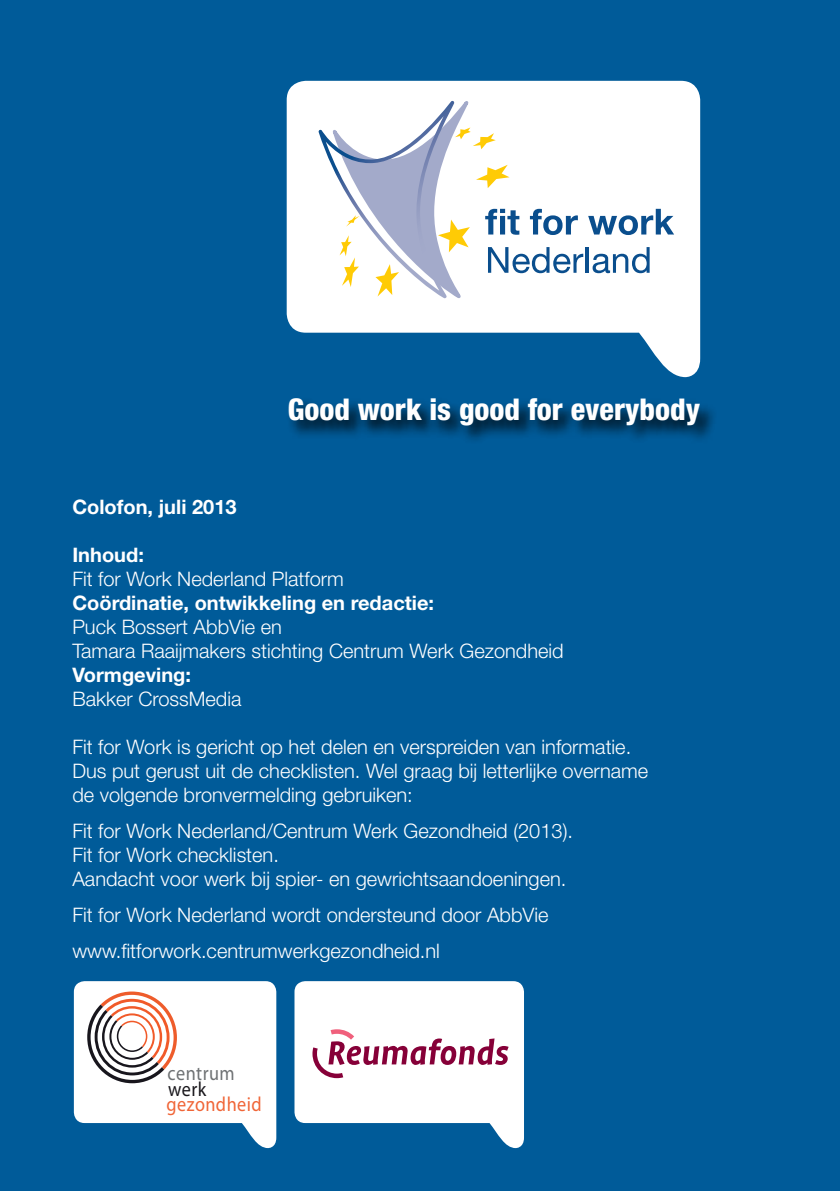
<style>
.page{position:relative;width:840px;height:1191px;background:#fff}
.page>*{position:absolute;margin:0;border:0;box-sizing:border-box;transform-origin:0 0}
.t1{font:800 condensed 30px "Helvetica Neue LT Std";color:#fff}
.t2{font:20.4px "Avenir LT";letter-spacing:.025em;color:#f06537;scale:.89 1}
.t3{font:20.4px "Avenir LT";letter-spacing:.025em;color:#6f7274;scale:.89 1}
.t4{font:20.4px "Avenir LT";color:#19171c;scale:.89 1}
.t5{font:300 20px/24px "Helvetica Neue LT Std";color:#fff}
.t6{font:700 20px "Helvetica Neue LT Std";color:#fff}
</style>
<div class="page">
<div style="left:0;top:0;width:839px;height:1191px;background:#005b99"></div>
<div style="left:286px;top:396px;width:431px;height:49px;background:#000;opacity:.85"></div>
<svg style="left:74px;top:981px;width:202px;height:167px;background:#d3d9e0"></svg>
<svg style="left:294px;top:981px;width:229px;height:167px;background:#d4d9e5"></svg>
<svg style="left:286px;top:81px;width:413px;height:296px;fill:#fff"></svg>
<div style="left:318px;top:96px;width:355px;height:207px;background:#fff"></div>
<svg style="left:318px;top:101px;width:355px;height:197px"></svg>
<h1 class="t1" style="left:287px;top:391px;width:413px">Good work is good for everybody</h1>
<p class="t6" style="left:72px;top:495px;width:166px">Colofon, juli 2013</p>
<p class="t6" style="left:72px;top:543px;width:73px">Inhoud:</p>
<p class="t5" style="left:72px;top:567px;width:273px">Fit for Work Nederland Platform</p>
<p class="t6" style="left:72px;top:591px;width:363px">Coördinatie, ontwikkeling en redactie:</p>
<p class="t5" style="left:72px;top:615px;width:492px">Puck Bossert AbbVie en<br>Tamara Raaijmakers stichting Centrum Werk Gezondheid</p>
<p class="t6" style="left:72px;top:663px;width:120px">Vormgeving:</p>
<p class="t5" style="left:72px;top:687px;width:170px">Bakker CrossMedia</p>
<p class="t5" style="left:72px;top:735px;width:577px">Fit for Work is gericht op het delen en verspreiden van informatie.<br>Dus put gerust uit de checklisten. Wel graag bij letterlijke overname de volgende bronvermelding gebruiken:</p>
<p class="t5" style="left:72px;top:819px;width:502px">Fit for Work Nederland/Centrum Werk Gezondheid (2013).<br>Fit for Work checklisten.<br>Aandacht voor werk bij spier- en gewrichtsaandoeningen.</p>
<p class="t5" style="left:72px;top:897px;width:477px;line-height:36px">Fit for Work Nederland wordt ondersteund door AbbVie www.fitforwork.centrumwerkgezondheid.nl</p>
<p class="t3" style="left:167px;top:1061px;width:77px">centrum</p>
<p class="t2" style="left:166px;top:1091px;width:108px">gezondheid</p>
<p class="t4" style="left:168px;top:1076px;width:44px">werk</p>
</div>
